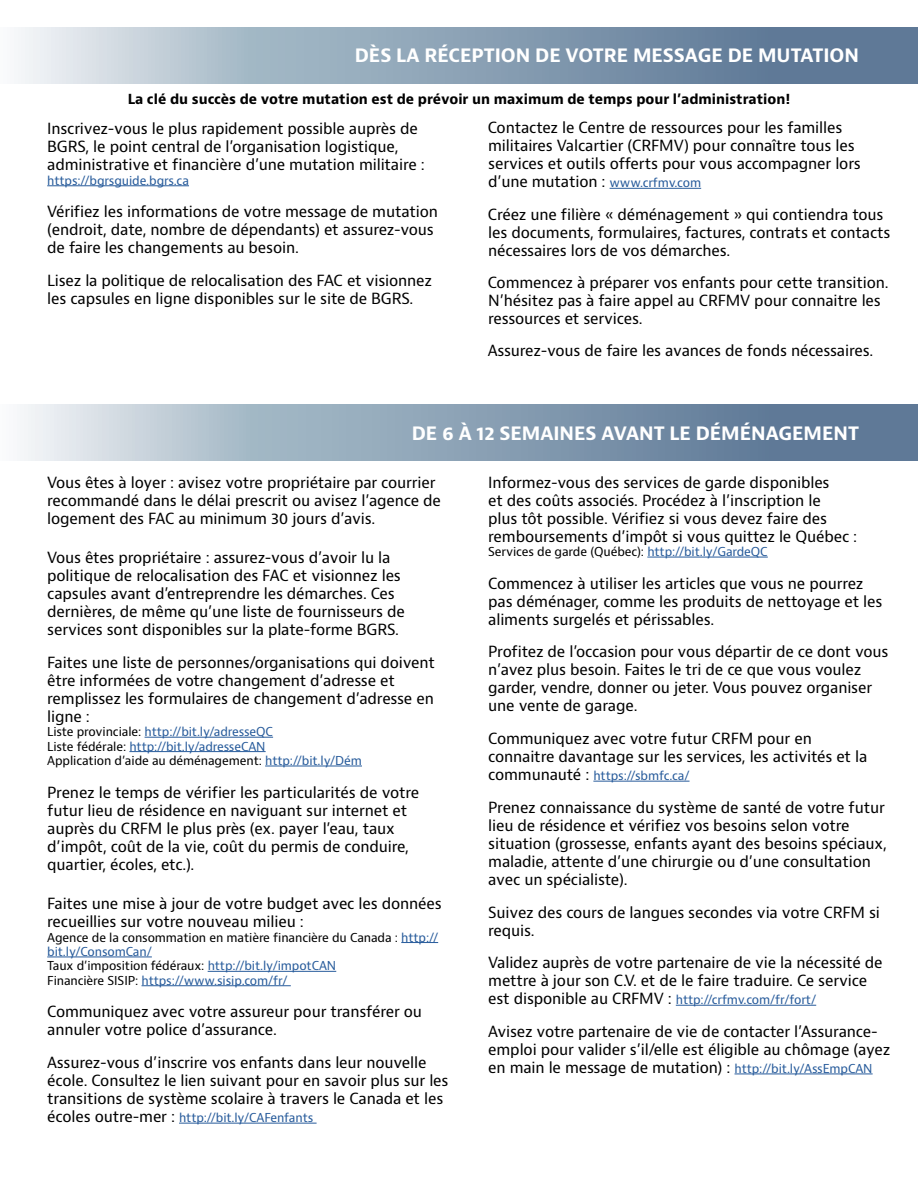
<style>
.page{position:relative;width:918px;height:1188px;background:#fff}
.page>*{position:absolute;margin:0;border:0;box-sizing:border-box;transform-origin:0 0}
.t1{font:700 18px "Bernina Sans";color:#fff}
.t2{font:15px/18px "Bernino Sans";letter-spacing:-.01em;color:#000}
.t3{font:700 13.5px "Bernino Sans";color:#000}
.t4{font:12px/14.4px "Bernino Sans";letter-spacing:-.01em;color:#275b9b}
.t5{font:12px/14.4px "Bernino Sans";letter-spacing:-.01em;color:#000}
.s1{font-size:12px;color:#275b9b}
.s2{color:#000}
.s3{color:#275b9b}
.s4{font-size:15px;color:#000}
</style>
<div class="page">
<svg style="left:18px;top:27px;width:900px;height:56px;background:#91a5b8"></svg>
<svg style="left:20px;top:405px;width:898px;height:56px;background:#90a5b8"></svg>
<hr style="left:47px;top:185px;width:142px;height:1px;background:#275b9b">
<hr style="left:610px;top:188px;width:91px;height:1px;background:#275b9b">
<hr style="left:145px;top:737px;width:128px;height:1px;background:#275b9b">
<hr style="left:129px;top:751px;width:137px;height:1px;background:#275b9b">
<hr style="left:265px;top:766px;width:97px;height:1px;background:#275b9b">
<hr style="left:401px;top:942px;width:37px;height:1px;background:#275b9b">
<hr style="left:47px;top:957px;width:105px;height:1px;background:#275b9b">
<hr style="left:208px;top:971px;width:128px;height:1px;background:#275b9b">
<hr style="left:142px;top:985px;width:149px;height:1px;background:#275b9b">
<hr style="left:179px;top:1123px;width:138px;height:1px;background:#275b9b">
<hr style="left:647px;top:557px;width:121px;height:1px;background:#275b9b">
<hr style="left:593px;top:781px;width:97px;height:1px;background:#275b9b">
<hr style="left:676px;top:1005px;width:140px;height:1px;background:#275b9b">
<hr style="left:735px;top:1074px;width:138px;height:1px;background:#275b9b">
<p class="t1" style="left:355px;top:44px;width:506px">DÈS LA RÉCEPTION DE VOTRE MESSAGE DE MUTATION</p>
<p class="t3" style="left:128px;top:90px;width:664px">La clé du succès de votre mutation est de prévoir un maximum de temps pour l’administration!</p>
<p class="t2" style="left:47px;top:120px;width:379px">Inscrivez-vous le plus rapidement possible auprès de<br>BGRS, le point central de l’organisation logistique, administrative et financière d’une mutation militaire :</p>
<p class="t4" style="left:47px;top:173px;width:143px">https://bgrsguide.bgrs.ca</p>
<p class="t2" style="left:47px;top:203px;width:392px">Vérifiez les informations de votre message de mutation (endroit, date, nombre de dépendants) et assurez-vous de faire les changements au besoin.</p>
<p class="t2" style="left:47px;top:272px;width:386px">Lisez la politique de relocalisation des FAC et visionnez les capsules en ligne disponibles sur le site de BGRS.</p>
<p class="t2" style="left:488px;top:119px;width:375px">Contactez le Centre de ressources pour les familles militaires Valcartier (CRFMV) pour connaître tous les services et outils offerts pour vous accompagner lors d’une mutation : <span class="s1">www.crfmv.com</span></p>
<p class="t2" style="left:488px;top:205px;width:404px">Créez une filière « déménagement » qui contiendra tous les documents, formulaires, factures, contrats et contacts nécessaires lors de vos démarches.</p>
<p class="t2" style="left:488px;top:274px;width:402px">Commencez à préparer vos enfants pour cette transition.<br>N’hésitez pas à faire appel au CRFMV pour connaitre les ressources et services.</p>
<p class="t2" style="left:488px;top:342px;width:387px">Assurez-vous de faire les avances de fonds nécessaires.</p>
<p class="t1" style="left:412px;top:422px;width:449px">DE 6 À 12 SEMAINES AVANT LE DÉMÉNAGEMENT</p>
<p class="t2" style="left:47px;top:473px;width:395px">Vous êtes à loyer : avisez votre propriétaire par courrier recommandé dans le délai prescrit ou avisez l’agence de logement des FAC au minimum 30 jours d’avis.</p>
<p class="t2" style="left:47px;top:549px;width:359px">Vous êtes propriétaire : assurez-vous d’avoir lu la politique de relocalisation des FAC et visionnez les capsules avant d’entreprendre les démarches. Ces dernières, de même qu’une liste de fournisseurs de services sont disponibles sur la plate-forme BGRS.</p>
<p class="t2" style="left:47px;top:654px;width:390px">Faites une liste de personnes/organisations qui doivent être informées de votre changement d’adresse et remplissez les formulaires de changement d’adresse en ligne :</p>
<p class="t4" style="left:47px;top:725px;width:316px"><span class="s2">Liste provinciale:</span> http://bit.ly/adresseQC<br><span class="s2">Liste fédérale:</span> http://bit.ly/adresseCAN<br><span class="s2">Application d’aide au déménagement:</span> http://bit.ly/Dém</p>
<p class="t2" style="left:47px;top:784px;width:374px">Prenez le temps de vérifier les particularités de votre futur lieu de résidence en naviguant sur internet et auprès du CRFM le plus près (ex. payer l’eau, taux d’impôt, coût de la vie, coût du permis de conduire, quartier, écoles, etc.).</p>
<p class="t2" style="left:47px;top:895px;width:396px">Faites une mise à jour de votre budget avec les données recueillies sur votre nouveau milieu :</p>
<p class="t5" style="left:47px;top:930px;width:392px">Agence de la consommation en matière financière du Canada : <span class="s3">http:// bit.ly/ConsomCan/<br></span>Taux d’imposition fédéraux: <span class="s3">http://bit.ly/impotCAN<br></span>Financière SISIP: <span class="s3">https://www.sisip.com/fr/</span></p>
<p class="t2" style="left:47px;top:1003px;width:376px">Communiquez avec votre assureur pour transférer ou annuler votre police d’assurance.</p>
<p class="t2" style="left:47px;top:1054px;width:403px">Assurez-vous d’inscrire vos enfants dans leur nouvelle école. Consultez le lien suivant pour en savoir plus sur les transitions de système scolaire à travers le Canada et les</p>
<p class="t4" style="left:47px;top:1111px;width:268px"><span class="s4">écoles outre-mer :</span> http://bit.ly/CAFenfants</p>
<p class="t2" style="left:488px;top:473px;width:371px">Informez-vous des services de garde disponibles<br>et des coûts associés. Procédez à l’inscription le<br>plus tôt possible. Vérifiez si vous devez faire des remboursements d’impôt si vous quittez le Québec :</p>
<p class="t5" style="left:488px;top:545px;width:281px">Services de garde (Québec): <span class="s3">http://bit.ly/GardeQC</span></p>
<p class="t2" style="left:488px;top:575px;width:396px">Commencez à utiliser les articles que vous ne pourrez pas déménager, comme les produits de nettoyage et les aliments surgelés et périssables.</p>
<p class="t2" style="left:488px;top:643px;width:402px">Profitez de l’occasion pour vous départir de ce dont vous n’avez plus besoin. Faites le tri de ce que vous voulez garder, vendre, donner ou jeter. Vous pouvez organiser une vente de garage.</p>
<p class="t2" style="left:488px;top:730px;width:381px">Communiquez avec votre futur CRFM pour en connaitre davantage sur les services, les activités et la</p>
<p class="t4" style="left:488px;top:769px;width:203px"><span class="s4">communauté :</span> https://sbmfc.ca/</p>
<p class="t2" style="left:488px;top:799px;width:400px">Prenez connaissance du système de santé de votre futur lieu de résidence et vérifiez vos besoins selon votre situation (grossesse, enfants ayant des besoins spéciaux, maladie, attente d’une chirurgie ou d’une consultation avec un spécialiste).</p>
<p class="t2" style="left:488px;top:903px;width:393px">Suivez des cours de langues secondes via votre CRFM si requis.</p>
<p class="t2" style="left:488px;top:954px;width:396px">Validez auprès de votre partenaire de vie la nécessité de mettre à jour son C.V. et de le faire traduire. Ce service</p>
<p class="t4" style="left:488px;top:993px;width:329px"><span class="s4">est disponible au CRFMV :</span> http://crfmv.com/fr/fort/</p>
<p class="t2" style="left:488px;top:1023px;width:404px">Avisez votre partenaire de vie de contacter l’Assurance&shy;emploi pour valider s’il/elle est éligible au chômage (ayez en main le message de mutation) : <span class="s1">http://bit.ly/AssEmpCAN</span></p>
</div>
